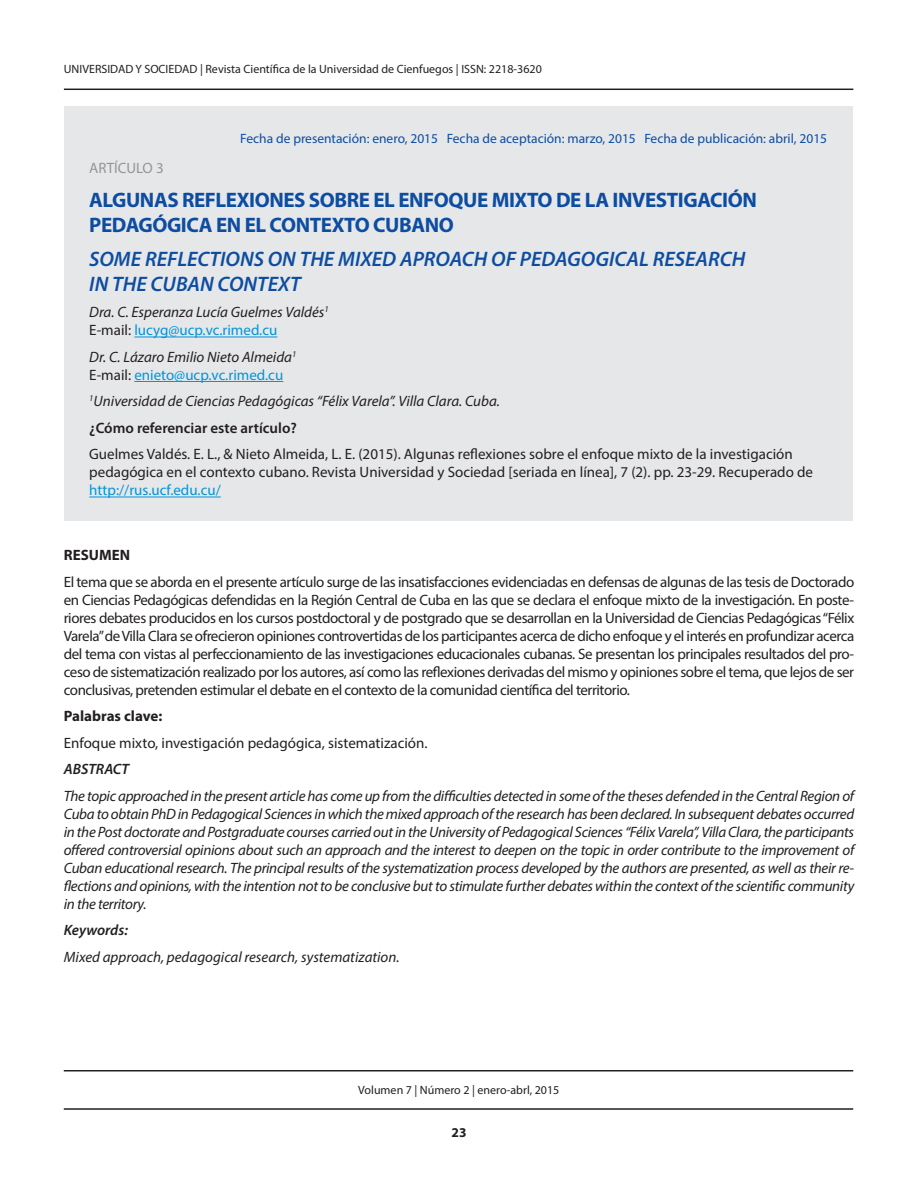
<style>
.page{position:relative;width:918px;height:1188px;background:#fff}
.page>*{position:absolute;margin:0;border:0;box-sizing:border-box;transform-origin:0 0}
.titulo{font:700 21px/25.2px "Myriad Pro";letter-spacing:-.02em;color:#0d4da1}
.Título_Itálica{font:italic 600 21px/25.2px "Myriad Pro";color:#0d4da1}
.texto{font:15px/18px "Myriad Pro";letter-spacing:-.01em;color:#231f20;text-align:justify}
.texto_italica{font:italic 15px/18px "Myriad Pro";letter-spacing:-.01em;color:#231f20;text-align:justify}
.nombre_de_autor{font:15px/18px "Myriad Pro";color:#231f20}
.nombre_de_autor-2{font:italic 15px "Myriad Pro";color:#231f20}
.texto-2{font:15px "Myriad Pro";color:#0095d9}
.nombre_de_autor-3{font:600 15px "Myriad Pro";color:#231f20}
.texto-3{font:700 15px "Myriad Pro";color:#231f20}
.t1{font:15px "Myriad Pro";color:#939598}
.texto_italica-2{font:italic 600 15px "Myriad Pro";color:#231f20}
.texto_semibold_itali{font:italic 600 15px "Myriad Pro";color:#231f20}
.texto_bold{font:700 15px "Myriad Pro";color:#231f20}
.t2{font:13.5px "Myriad Pro";color:#0d4da1}
.t3{font:700 13.5px "Myriad Pro";color:#231f20}
.t4{font:12px "Myriad Pro";color:#231f20}
.s1{color:#231f20}
.s2{color:#0095d9}
</style>
<div class="page">
<hr style="left:64px;top:89px;width:789px;height:1px;background:#231f20">
<hr style="left:64px;top:1108px;width:789px;height:2px;background:#231f20">
<hr style="left:64px;top:1070px;width:789px;height:1px;background:#231f20">
<div style="left:64px;top:106px;width:789px;height:415px;background:#e6e7e9"></div>
<hr style="left:134px;top:337px;width:143px;height:1px;background:#0095d9">
<hr style="left:134px;top:381px;width:149px;height:1px;background:#0095d9">
<hr style="left:89px;top:497px;width:132px;height:1px;background:#0095d9">
<p class="t4" style="left:64px;top:61px;width:479px">UNIVERSIDAD Y SOCIEDAD | Revista Científica de la Universidad de Cienfuegos | ISSN: 2218-3620</p>
<p class="t2" style="left:240px;top:130px;width:588px">Fecha de presentación: enero, 2015 Fecha de aceptación: marzo, 2015 Fecha de publicación: abril, 2015</p>
<p class="t1" style="left:89px;top:159px;width:76px">ARTÍCULO 3</p>
<p class="titulo" style="left:89px;top:187px;width:669px">ALGUNAS REFLEXIONES SOBRE EL ENFOQUE MIXTO DE LA INVESTIGACIÓN<br>PEDAGÓGICA EN EL CONTEXTO CUBANO</p>
<p class="Título_Itálica" style="left:89px;top:246px;width:658px">SOME REFLECTIONS ON THE MIXED APROACH OF PEDAGOGICAL RESEARCH<br>IN THE CUBAN CONTEXT</p>
<p class="nombre_de_autor-2" style="left:89px;top:303px;width:241px">Dra. C. Esperanza Lucía Guelmes Valdés<sup>1</sup></p>
<p class="texto-2" style="left:89px;top:321px;width:190px"><span class="s1">E-mail:</span> lucyg@ucp.vc.rimed.cu</p>
<p class="nombre_de_autor-2" style="left:89px;top:348px;width:209px">Dr. C. Lázaro Emilio Nieto Almeida<sup>1</sup></p>
<p class="texto-2" style="left:89px;top:366px;width:195px"><span class="s1">E-mail:</span> enieto@ucp.vc.rimed.cu</p>
<p class="nombre_de_autor-2" style="left:89px;top:392px;width:412px"><sup>1</sup>Universidad de Ciencias Pedagógicas “Félix Varela”. Villa Clara. Cuba.</p>
<p class="nombre_de_autor-3" style="left:89px;top:418px;width:209px">¿Cómo referenciar este artículo?</p>
<p class="nombre_de_autor" style="left:89px;top:445px;width:725px">Guelmes Valdés. E. L., &amp; Nieto Almeida, L. E. (2015). Algunas reflexiones sobre el enfoque mixto de la investigación pedagógica en el contexto cubano. Revista Universidad y Sociedad [seriada en línea], 7 (2). pp. 23-29. Recuperado de <span class="s2">http://rus.ucf.edu.cu/</span></p>
<p class="texto_bold" style="left:64px;top:545px;width:68px">RESUMEN</p>
<p class="texto" style="left:64px;top:573px;width:792px">El tema que se aborda en el presente artículo surge de las insatisfacciones evidenciadas en defensas de algunas de las tesis de Doctorado en Ciencias Pedagógicas defendidas en la Región Central de Cuba en las que se declara el enfoque mixto de la investigación. En poste&shy;riores debates producidos en los cursos postdoctoral y de postgrado que se desarrollan en la Universidad de Ciencias Pedagógicas “Félix Varela” de Villa Clara se ofrecieron opiniones controvertidas de los participantes acerca de dicho enfoque y el interés en profundizar acerca del tema con vistas al perfeccionamiento de las investigaciones educacionales cubanas. Se presentan los principales resultados del pro&shy;ceso de sistematización realizado por los autores, así como las reflexiones derivadas del mismo y opiniones sobre el tema, que lejos de ser conclusivas, pretenden estimular el debate en el contexto de la comunidad científica del territorio.</p>
<p class="texto-3" style="left:64px;top:706px;width:100px">Palabras clave:</p>
<p class="texto" style="left:64px;top:734px;width:365px">Enfoque mixto, investigación pedagógica, sistematización.</p>
<p class="texto_semibold_itali" style="left:64px;top:760px;width:67px">ABSTRACT</p>
<p class="texto_italica" style="left:64px;top:787px;width:792px">The topic approached in the present article has come up from the difficulties detected in some of the theses defended in the Central Region of Cuba to obtain PhD in Pedagogical Sciences in which the mixed approach of the research has been declared. In subsequent debates occurred in the Post doctorate and Postgraduate courses carried out in the University of Pedagogical Sciences “Félix Varela”, Villa Clara, the participants offered controversial opinions about such an approach and the interest to deepen on the topic in order contribute to the improvement of Cuban educational research. The principal results of the systematization process developed by the authors are presented, as well as their re&shy;flections and opinions, with the intention not to be conclusive but to stimulate further debates within the context of the scientific community in the territory.</p>
<p class="texto_italica-2" style="left:64px;top:921px;width:66px">Keywords:</p>
<p class="texto_italica" style="left:64px;top:948px;width:337px">Mixed approach, pedagogical research, systematization.</p>
<p class="t4" style="left:358px;top:1083px;width:203px">Volumen 7 | Número 2 | enero-abrl, 2015</p>
<p class="t3" style="left:452px;top:1124px;width:16px">23</p>
</div>
